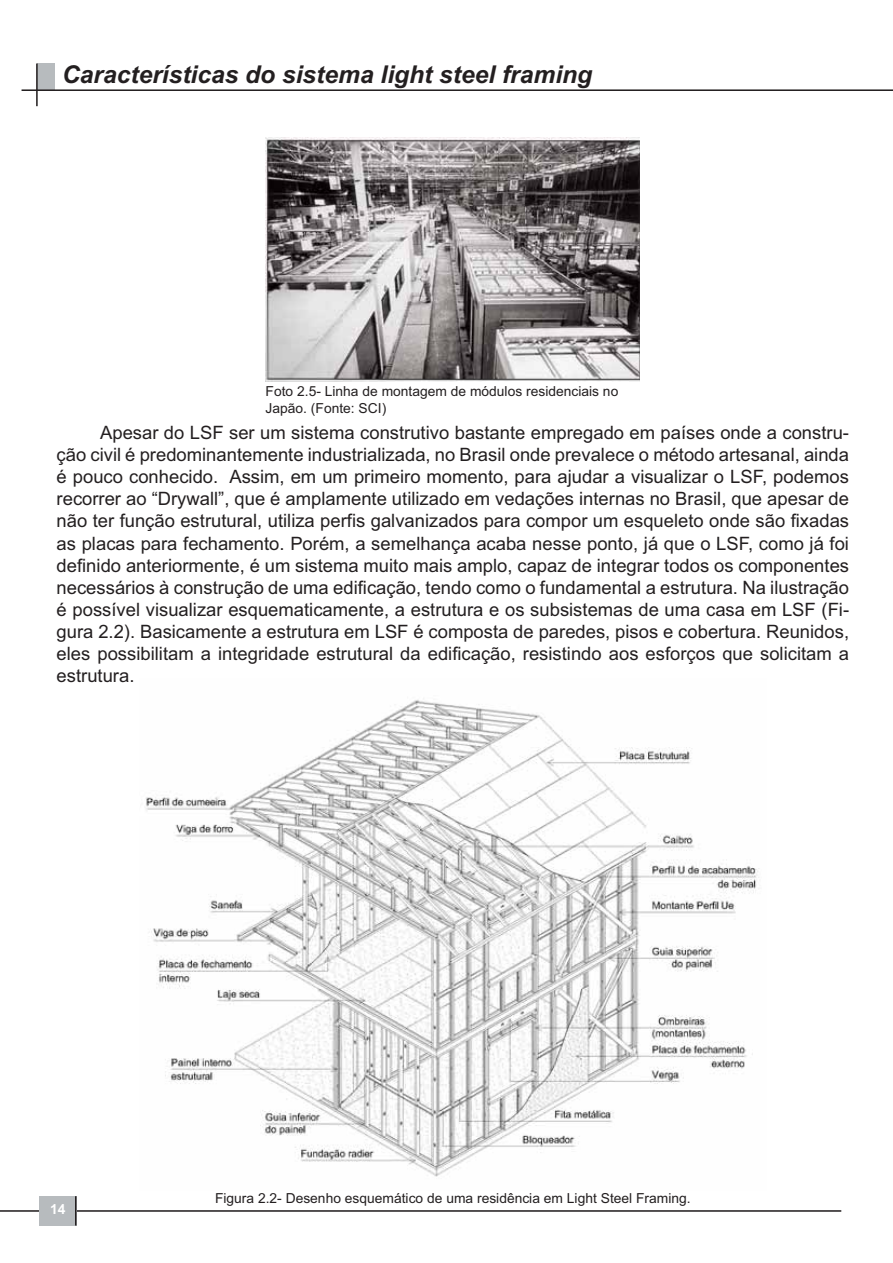
<style>
.page{position:relative;width:893px;height:1263px;background:#fff}
.page>*{position:absolute;margin:0;border:0;box-sizing:border-box;transform-origin:0 0}
.t1{font:italic 700 24.6px "Arial";color:#231f20}
.t2{font:18.45px/22px "Arial";color:#231f20;text-align:justify}
.t3{font:13.8px/16.6px "Arial";color:#231f20}
.t4{font:700 13.8px "Arial";color:#fff}
</style>
<div class="page">
<hr style="left:0;top:1210px;width:841px;height:2px;background:#231f20">
<div style="left:40px;top:1196px;width:37px;height:30px;background:#b7bbbe"></div>
<hr style="left:75px;top:1196px;width:2px;height:30px;background:#231f20">
<div style="left:37px;top:64px;width:18px;height:26px;background:#b7bbbe"></div>
<hr style="left:36px;top:63px;width:2px;height:43px;background:#231f20">
<hr style="left:22px;top:89px;width:871px;height:2px;background:#231f20">
<img style="left:266px;top:137px;width:374px;height:244px">
<img style="left:145px;top:700px;width:614px;height:477px">
<h1 class="t1" style="left:62px;top:66px;width:531px">Características do sistema light steel framing</h1>
<p class="t3" style="left:266px;top:385px;width:354px">Foto 2.5- Linha de montagem de módulos residenciais no<br>Japão. (Fonte: SCI)</p>
<p class="t2" style="left:57px;top:423px;width:794px;text-indent:44px">Apesar do LSF ser um sistema construtivo bastante empregado em países onde a constru&shy;ção civil é predominantemente industrializada, no Brasil onde prevalece o método artesanal, ainda é pouco conhecido. Assim, em um primeiro momento, para ajudar a visualizar o LSF, podemos recorrer ao “Drywall”, que é amplamente utilizado em vedações internas no Brasil, que apesar de não ter função estrutural, utiliza perfis galvanizados para compor um esqueleto onde são fixadas as placas para fechamento. Porém, a semelhança acaba nesse ponto, já que o LSF, como já foi definido anteriormente, é um sistema muito mais amplo, capaz de integrar todos os componentes necessários à construção de uma edificação, tendo como o fundamental a estrutura. Na ilustração é possível visualizar esquematicamente, a estrutura e os subsistemas de uma casa em LSF (Fi&shy;gura 2.2). Basicamente a estrutura em LSF é composta de paredes, pisos e cobertura. Reunidos, eles possibilitam a integridade estrutural da edificação, resistindo aos esforços que solicitam a estrutura.</p>
<p class="t4" style="left:50px;top:1204px;width:17px">14</p>
<p class="t3" style="left:215px;top:1191px;width:477px">Figura 2.2- Desenho esquemático de uma residência em Light Steel Framing.</p>
</div>
